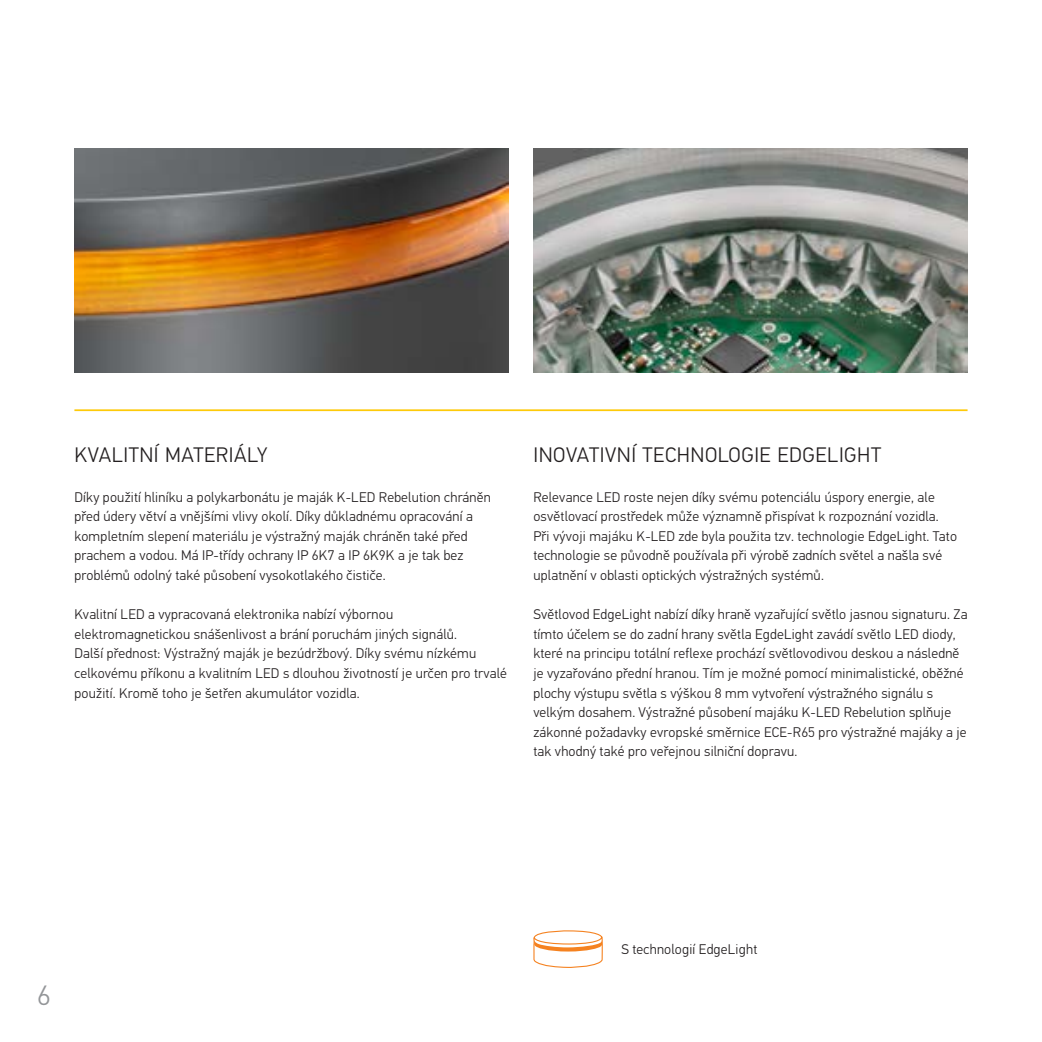
<style>
.page{position:relative;width:1042px;height:1042px;background:#fff}
.page>*{position:absolute;margin:0;border:0;box-sizing:border-box;transform-origin:0 0}
.t1{font:300 28px "Hella DIN Universal";color:#939598}
.t2{font:300 21px "Hella DIN Universal";letter-spacing:.025em;color:#231f20}
.t3{font:300 14px/19.6px "Hella DIN Universal";letter-spacing:.015em;color:#231f20}
</style>
<div class="page">
<hr style="left:74px;top:409px;width:893px;height:2px;background:#feca0a">
<img style="left:74px;top:149px;width:434px;height:223px">
<img style="left:533px;top:149px;width:434px;height:223px">
<svg style="left:533px;top:930px;width:70px;height:37px"></svg>
<h2 class="t2" style="left:74px;top:442px;width:194px">KVALITNÍ MATERIÁLY</h2>
<p class="t3" style="left:74px;top:488px;width:418px">Díky použití hliníku a polykarbonátu je maják K-LED Rebelution chráněn před údery větví a vnějšími vlivy okolí. Díky důkladnému opracování a kompletním slepení materiálu je výstražný maják chráněn také před prachem a vodou. Má IP-třídy ochrany IP 6K7 a IP 6K9K a je tak bez problémů odolný také působení vysokotlakého čističe.</p>
<p class="t3" style="left:74px;top:605px;width:434px">Kvalitní LED a vypracovaná elektronika nabízí výbornou elektromagnetickou snášenlivost a brání poruchám jiných signálů.<br>Další přednost: Výstražný maják je bezúdržbový. Díky svému nízkému celkovému příkonu a kvalitním LED s dlouhou životností je určen pro trvalé použití. Kromě toho je šetřen akumulátor vozidla.</p>
<h2 class="t2" style="left:533px;top:442px;width:349px">INOVATIVNÍ TECHNOLOGIE EDGELIGHT</h2>
<p class="t3" style="left:533px;top:488px;width:425px">Relevance LED roste nejen díky svému potenciálu úspory energie, ale osvětlovací prostředek může významně přispívat k rozpoznání vozidla.<br>Při vývoji majáku K-LED zde byla použita tzv. technologie EdgeLight. Tato technologie se původně používala při výrobě zadních světel a našla své uplatnění v oblasti optických výstražných systémů.</p>
<p class="t3" style="left:533px;top:605px;width:436px">Světlovod EdgeLight nabízí díky hraně vyzařující světlo jasnou signaturu. Za tímto účelem se do zadní hrany světla EgdeLight zavádí světlo LED diody, které na principu totální reflexe prochází světlovodivou deskou a následně je vyzařováno přední hranou. Tím je možné pomocí minimalistické, oběžné plochy výstupu světla s výškou 8 mm vytvoření výstražného signálu s velkým dosahem. Výstražné působení majáku K-LED Rebelution splňuje zákonné požadavky evropské směrnice ECE-R65 pro výstražné majáky a je tak vhodný také pro veřejnou silniční dopravu.</p>
<h1 class="t1" style="left:37px;top:978px;width:15px">6</h1>
<p class="t3" style="left:621px;top:940px;width:137px">S technologií EdgeLight</p>
</div>
